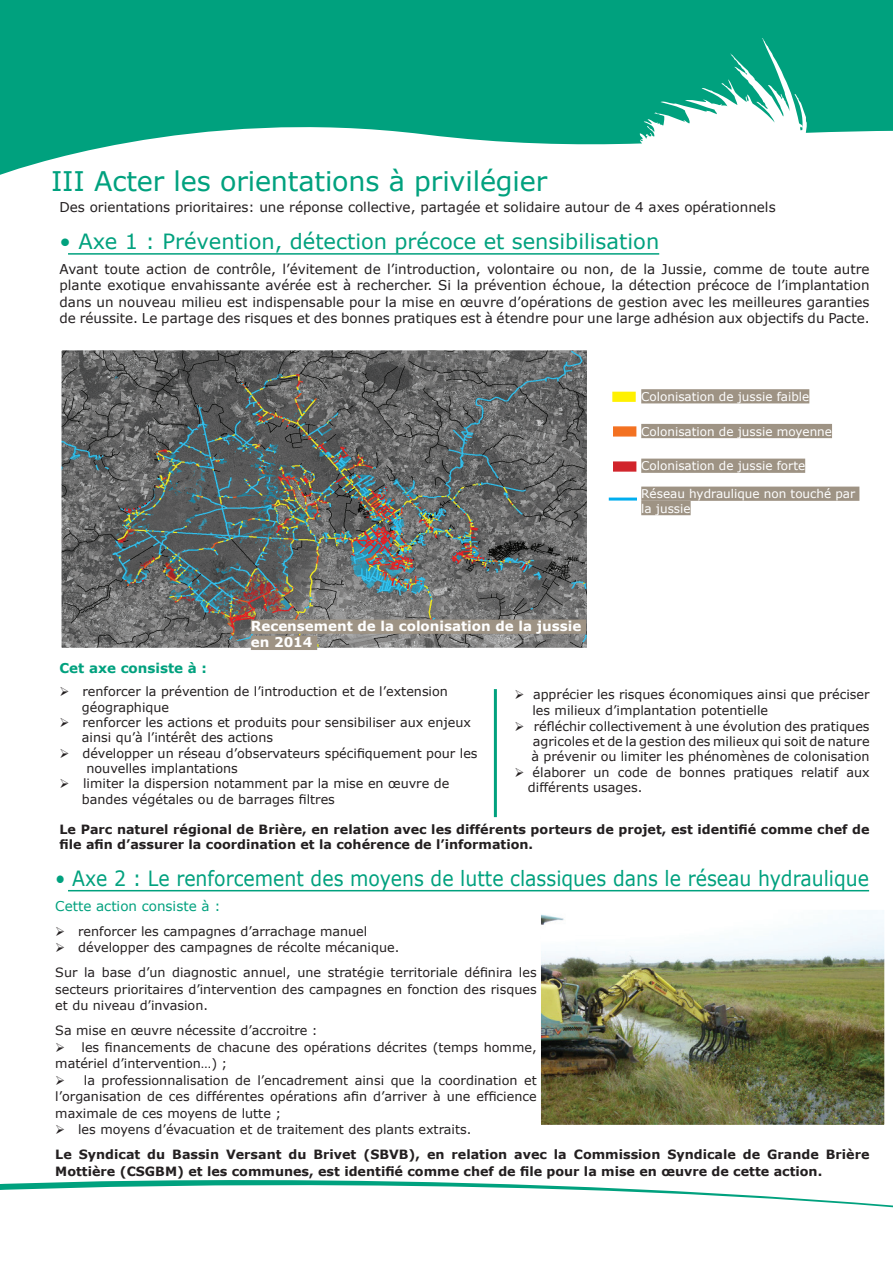
<style>
.page{position:relative;width:893px;height:1263px;background:#fff}
.page>*{position:absolute;margin:0;border:0;box-sizing:border-box;transform-origin:0 0}
.t1{font:27px "Verdana";letter-spacing:-.005em;color:#00a17e}
.t2{font:21px "Verdana";color:#00a17e;scale:.9 1}
.t3{font:21px "Verdana";color:#00a17e}
.t4{font:13.5px/16.5px "Verdana";color:#231f20;text-align:justify}
.t5{font:700 13.5px/16.2px "Verdana";color:#fff}
.t6{font:13.5px "Verdana";color:#00a17e}
.t7{font:700 13.5px "Verdana";color:#00a17e}
.t8{font:12.75px/15.3px "Verdana";color:#231f20}
.t9{font:700 12.75px/25px "Verdana";color:#231f20}
.t10{font:12px/14.4px "Verdana";color:#fff}
.s1{font-weight:400}
</style>
<div class="page">
<img style="left:542px;top:911px;width:341px;height:212px">
<div style="left:532px;top:901px;width:361px;height:232px;border:9px solid #fff"></div>
<svg style="left:0;top:0;width:893px;height:175px;fill:#00a17e"></svg>
<hr style="left:68px;top:890px;width:801px;height:1px;background:#00a17e">
<img style="left:62px;top:351px;width:524px;height:296px">
<hr style="left:68px;top:253px;width:591px;height:2px;background:#00a17e">
<hr style="left:494px;top:689px;width:3px;height:128px;background:#00a17e">
<div style="left:612px;top:392px;width:24px;height:10px;background:#fff101;border:2px solid #fff101"></div>
<div style="left:613px;top:426px;width:23px;height:11px;background:#f37121;border:2px solid #f37121"></div>
<div style="left:613px;top:461px;width:23px;height:11px;background:#d1232a;border:2px solid #d1232a"></div>
<div style="left:641px;top:389px;width:168px;height:14px;background:#9e9384"></div>
<div style="left:641px;top:424px;width:191px;height:14px;background:#9e9384"></div>
<div style="left:641px;top:459px;width:164px;height:14px;background:#9e9384"></div>
<hr style="left:609px;top:498px;width:28px;height:3px;background:#00aeef">
<div style="left:641px;top:487px;width:218px;height:14px;background:#9e9384"></div>
<div style="left:641px;top:501px;width:50px;height:14px;background:#9e9384"></div>
<div style="left:251px;top:619px;width:335px;height:15px;background:#9e9384"></div>
<div style="left:251px;top:636px;width:66px;height:14px;background:#9e9384"></div>
<svg style="left:0;top:1180px;width:893px;height:28px"></svg>
<h1 class="t1" style="left:51px;top:162px;width:498px">III Acter les orientations à privilégier</h1>
<p class="t4" style="left:60px;top:198px;width:718px">Des orientations prioritaires: une réponse collective, partagée et solidaire autour de 4 axes opérationnels</p>
<h2 class="t3" style="left:60px;top:227px;width:601px">• Axe 1 : Prévention, détection précoce et sensibilisation</h2>
<p class="t4" style="left:60px;top:261px;width:812px">Avant toute action de contrôle, l’évitement de l’introduction, volontaire ou non, de la Jussie, comme de toute autre plante exotique envahissante avérée est à rechercher. Si la prévention échoue, la détection précoce de l’implantation dans un nouveau milieu est indispensable pour la mise en œuvre d’opérations de gestion avec les meilleures garanties de réussite. Le partage des risques et des bonnes pratiques est à étendre pour une large adhésion aux objectifs du Pacte.</p>
<p class="t5" style="left:251px;top:618px;width:332px">Recensement de la colonisation de la jussie en 2014</p>
<p class="t10" style="left:641px;top:389px;width:170px">Colonisation de jussie faible</p>
<p class="t10" style="left:641px;top:424px;width:192px">Colonisation de jussie moyenne</p>
<p class="t10" style="left:641px;top:458px;width:165px">Colonisation de jussie forte</p>
<p class="t10" style="left:641px;top:486px;width:215px">Réseau hydraulique non touché par la jussie</p>
<p class="t7" style="left:60px;top:658px;width:149px">Cet axe consiste à :</p>
<p class="t8" style="left:82px;top:684px;width:367px;text-indent:-22px">➢ renforcer la prévention de l’introduction et de l’extension géographique</p>
<p class="t8" style="left:82px;top:715px;width:391px;text-indent:-22px">➢ renforcer les actions et produits pour sensibiliser aux enjeux ainsi qu’à l’intérêt des actions</p>
<p class="t8" style="left:86px;top:745px;width:393px;text-indent:-27px">➢ développer un réseau d’observateurs spécifiquement pour les nouvelles implantations</p>
<p class="t8" style="left:82px;top:776px;width:369px;text-indent:-22px">➢ limiter la dispersion notamment par la mise en œuvre de bandes végétales ou de barrages filtres</p>
<p class="t8" style="left:532px;top:686px;width:339px;line-height:16.5px;text-indent:-18px">➢ apprécier les risques économiques ainsi que préciser les milieux d’implantation potentielle</p>
<p class="t8" style="left:531px;top:718px;width:340px;text-align:justify;text-indent:-17px">➢ réfléchir collectivement à une évolution des pratiques agricoles et de la gestion des milieux qui soit de nature à prévenir ou limiter les phénomènes de colonisation</p>
<p class="t8" style="left:528px;top:764px;width:343px;text-indent:-13px">➢ élaborer un code de bonnes pratiques relatif aux différents usages.</p>
<p class="t9" style="left:60px;top:821px;width:812px;line-height:15.3px">Le Parc naturel régional de Brière, en relation avec les différents porteurs de projet, est identifié comme chef de file afin d’assurer la coordination et la cohérence de l’information.</p>
<h2 class="t2" style="left:55px;top:864px;width:906px">• Axe 2 : Le renforcement des moyens de lutte classiques dans le réseau hydraulique</h2>
<p class="t6" style="left:55px;top:896px;width:167px">Cette action consiste à :</p>
<p class="t8" style="left:55px;top:923px;width:314px">➢ renforcer les campagnes d’arrachage manuel</p>
<p class="t8" style="left:55px;top:935px;width:483px;line-height:25px">➢ développer des campagnes de récolte mécanique.<br>Sur la base d’un diagnostic annuel, une stratégie territoriale définira les</p>
<p class="t8" style="left:55px;top:981px;width:483px;line-height:16.5px">secteurs prioritaires d’intervention des campagnes en fonction des risques et du niveau d’invasion.</p>
<p class="t8" style="left:55px;top:1023px;width:264px">Sa mise en œuvre nécessite d’accroitre :</p>
<p class="t8" style="left:55px;top:1039px;width:483px;line-height:16.5px">➢ les financements de chacune des opérations décrites (temps homme, matériel d’intervention…) ;</p>
<p class="t8" style="left:55px;top:1072px;width:483px;line-height:16.5px;text-align:justify">➢ la professionnalisation de l’encadrement ainsi que la coordination et l’organisation de ces différentes opérations afin d’arriver à une efficience maximale de ces moyens de lutte ;</p>
<p class="t9" style="left:55px;top:1117px;width:816px">➢ <span class="s1">les moyens d’évacuation et de traitement des plants extraits.<br></span>Le Syndicat du Bassin Versant du Brivet (SBVB), en relation avec la Commission Syndicale de Grande Brière</p>
<p class="t9" style="left:55px;top:1158px;width:768px">Mottière (CSGBM) et les communes, est identifié comme chef de file pour la mise en œuvre de cette action.</p>
</div>
